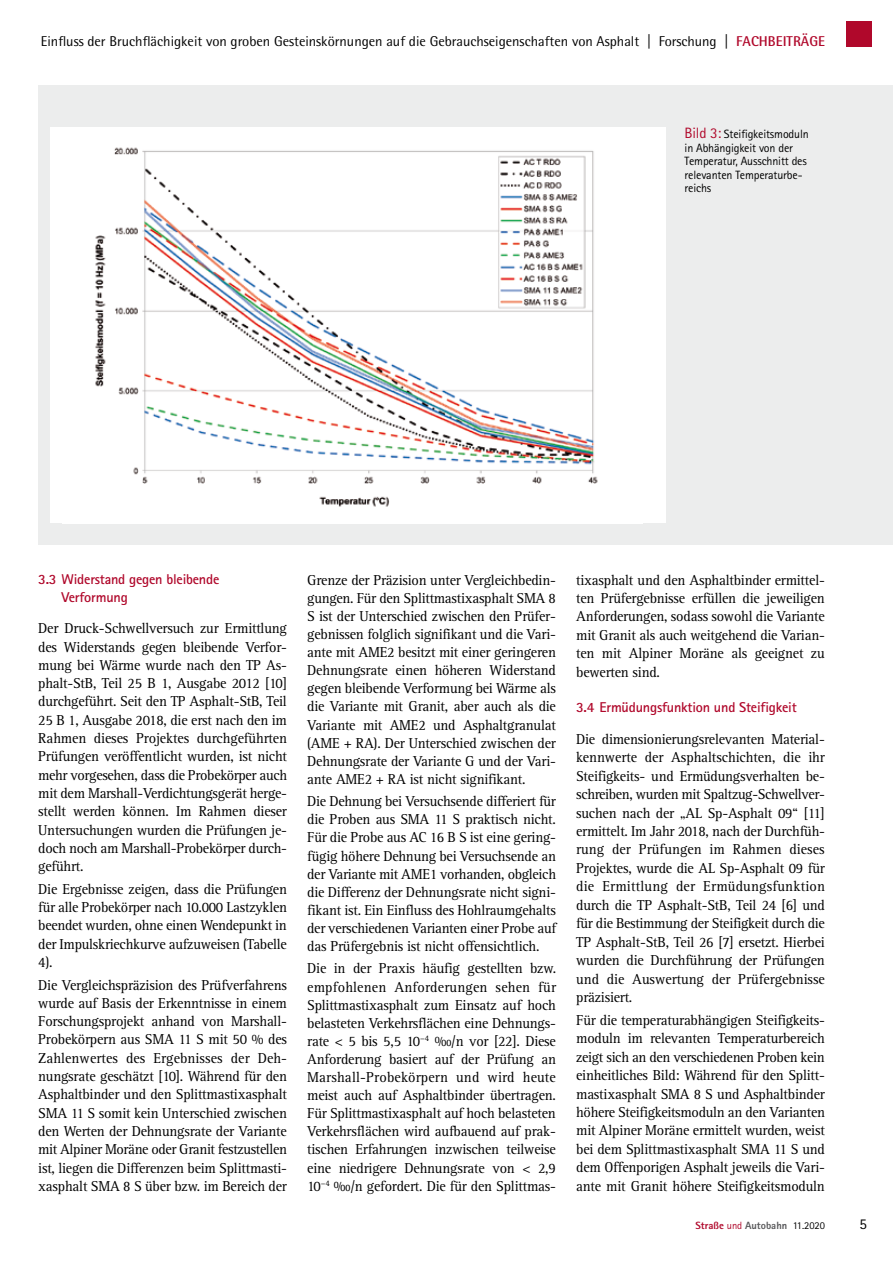
<style>
.page{position:relative;width:893px;height:1263px;background:#fff}
.page>*{position:absolute;margin:0;border:0;box-sizing:border-box;transform-origin:0 0}
.t1{font:15px "Rotis Sans Serif W1 G";color:#000}
.t2{font:14.85px/18.1px "Rotis Serif W1 G";letter-spacing:-.015em;color:#000;text-align:justify;scale:.96 1}
.t3{font:14.25px "Rotis Semi Sans W1 G";color:#000}
.t4{font:700 14.25px/17.9px "Rotis Sans Serif W1 G";letter-spacing:-.015em;color:#b0082b}
.t5{font:12px/13.5px "Rotis Sans Serif W1 G";letter-spacing:-.015em;color:#000}
.t6{font:800 10.5px "Rotis Sans Serif W1 G";color:#58585a}
.s1{font-weight:700;color:#b0082b}
.s2{font-size:15px;color:#b0082b}
.s3{color:#b0082b}
.s4{font-weight:400;color:#b0082b}
.s5{font-weight:400;color:#000}
</style>
<div class="page">
<div style="left:846px;top:21px;width:26px;height:26px;background:#b0082b"></div>
<div style="left:38px;top:85px;width:855px;height:459px;background:#eceded"></div>
<div style="left:50px;top:127px;width:615px;height:396px;background:#fff"></div>
<img style="left:95px;top:147px;width:503px;height:360px">
<p class="t3" style="left:41px;top:33px;width:785px">Einfluss der Bruchflächigkeit von groben Gesteinskörnungen auf die Gebrauchseigenschaften von Asphalt | Forschung | <span class="s1">FACHBEITRÄGE</span></p>
<p class="t5" style="left:685px;top:127px;width:126px"><span class="s2">Bild 3:</span> Steifigkeitsmoduln in Abhängigkeit von der<br>Temperatur, Ausschnitt des relevanten Temperaturbe&shy;reichs</p>
<p class="t4" style="left:62px;top:570px;width:159px;text-indent:-23px">3.3 Widerstand gegen bleibende<br>Verformung</p>
<p class="t2" style="left:38px;top:619px;width:261px">Der Druck-Schwellversuch zur Ermittlung des Widerstands gegen bleibende Verfor&shy;mung bei Wärme wurde nach den TP As&shy;phalt-StB, Teil 25 B 1, Ausgabe 2012 [10] durchgeführt. Seit den TP Asphalt-StB, Teil 25 B 1, Ausgabe 2018, die erst nach den im Rahmen dieses Projektes durchgeführten Prüfungen veröffentlicht wurden, ist nicht mehr vorgesehen, dass die Probekörper auch mit dem Marshall-Verdichtungsgerät herge&shy;stellt werden können. Im Rahmen dieser Untersuchungen wurden die Prüfungen je&shy;doch noch am Marshall-Probekörper durch&shy;geführt.</p>
<p class="t2" style="left:38px;top:880px;width:261px">Die Ergebnisse zeigen, dass die Prüfungen für alle Probekörper nach 10.000 Lastzyklen beendet wurden, ohne einen Wendepunkt in der Impulskriechkurve aufzuweisen (Tabelle 4).</p>
<p class="t2" style="left:38px;top:975px;width:261px">Die Vergleichspräzision des Prüfverfahrens wurde auf Basis der Erkenntnisse in einem Forschungsprojekt anhand von Marshall-Probekörpern aus SMA 11 S mit 50 % des Zahlenwertes des Ergebnisses der Deh&shy;nungsrate geschätzt [10]. Während für den Asphaltbinder und den Splittmastixasphalt SMA 11 S somit kein Unterschied zwischen den Werten der Dehnungsrate der Variante mit Alpiner Moräne oder Granit festzustellen ist, liegen die Differenzen beim Splittmasti&shy;xasphalt SMA 8 S über bzw. im Bereich der</p>
<p class="t2" style="left:307px;top:571px;width:261px">Grenze der Präzision unter Vergleichbedin&shy;gungen. Für den Splittmastixasphalt SMA 8<br>S ist der Unterschied zwischen den Prüfer&shy;gebnissen folglich signifikant und die Vari&shy;ante mit AME2 besitzt mit einer geringeren Dehnungsrate einen höheren Widerstand gegen bleibende Verformung bei Wärme als die Variante mit Granit, aber auch als die Variante mit AME2 und Asphaltgranulat (AME + RA). Der Unterschied zwischen der Dehnungsrate der Variante G und der Vari&shy;ante AME2 + RA ist nicht signifikant.</p>
<p class="t2" style="left:307px;top:792px;width:261px">Die Dehnung bei Versuchsende differiert für die Proben aus SMA 11 S praktisch nicht.<br>Für die Probe aus AC 16 B S ist eine gering&shy;fügig höhere Dehnung bei Versuchsende an der Variante mit AME1 vorhanden, obgleich die Differenz der Dehnungsrate nicht signi&shy;fikant ist. Ein Einfluss des Hohlraumgehalts der verschiedenen Varianten einer Probe auf das Prüfergebnis ist nicht offensichtlich.</p>
<p class="t2" style="left:307px;top:959px;width:261px">Die in der Praxis häufig gestellten bzw. empfohlenen Anforderungen sehen für Splittmastixasphalt zum Einsatz auf hoch belasteten Verkehrsflächen eine Dehnungs&shy;rate &lt; 5 bis 5,5 10<sup>−4</sup> ‰/n vor [22]. Diese Anforderung basiert auf der Prüfung an Marshall-Probekörpern und wird heute meist auch auf Asphaltbinder übertragen.<br>Für Splittmastixasphalt auf hoch belasteten Verkehrsflächen wird aufbauend auf prak&shy;tischen Erfahrungen inzwischen teilweise eine niedrigere Dehnungsrate von &lt; 2,9<br>10<sup>−4</sup> ‰/n gefordert. Die für den Splittmas-</p>
<p class="t2" style="left:576px;top:570px;width:261px">tixasphalt und den Asphaltbinder ermittel&shy;ten Prüfergebnisse erfüllen die jeweiligen Anforderungen, sodass sowohl die Variante mit Granit als auch weitgehend die Varian&shy;ten mit Alpiner Moräne als geeignet zu bewerten sind.</p>
<p class="t4" style="left:576px;top:698px;width:222px">3.4 Ermüdungsfunktion und Steifigkeit</p>
<p class="t2" style="left:576px;top:729px;width:261px">Die dimensionierungsrelevanten Material&shy;kennwerte der Asphaltschichten, die ihr Steifigkeits- und Ermüdungsverhalten be&shy;schreiben, wurden mit Spaltzug-Schwellver&shy;suchen nach der „AL Sp-Asphalt 09“ [11] ermittelt. Im Jahr 2018, nach der Durchfüh&shy;rung der Prüfungen im Rahmen dieses Projektes, wurde die AL Sp-Asphalt 09 für die Ermittlung der Ermüdungsfunktion durch die TP Asphalt-StB, Teil 24 [6] und für die Bestimmung der Steifigkeit durch die TP Asphalt-StB, Teil 26 [7] ersetzt. Hierbei wurden die Durchführung der Prüfungen und die Auswertung der Prüfergebnisse präzisiert.</p>
<p class="t2" style="left:576px;top:1010px;width:261px">Für die temperaturabhängigen Steifigkeits&shy;moduln im relevanten Temperaturbereich zeigt sich an den verschiedenen Proben kein einheitliches Bild: Während für den Splitt&shy;mastixasphalt SMA 8 S und Asphaltbinder höhere Steifigkeitsmoduln an den Varianten mit Alpiner Moräne ermittelt wurden, weist bei dem Splittmastixasphalt SMA 11 S und dem Offenporigen Asphalt jeweils die Vari&shy;ante mit Granit höhere Steifigkeitsmoduln</p>
<p class="t6" style="left:695px;top:1219px;width:131px"><span class="s3">Straße</span> <span class="s4">und</span> Autobahn <span class="s5">11.2020</span></p>
<p class="t1" style="left:859px;top:1215px;width:9px">5</p>
</div>
